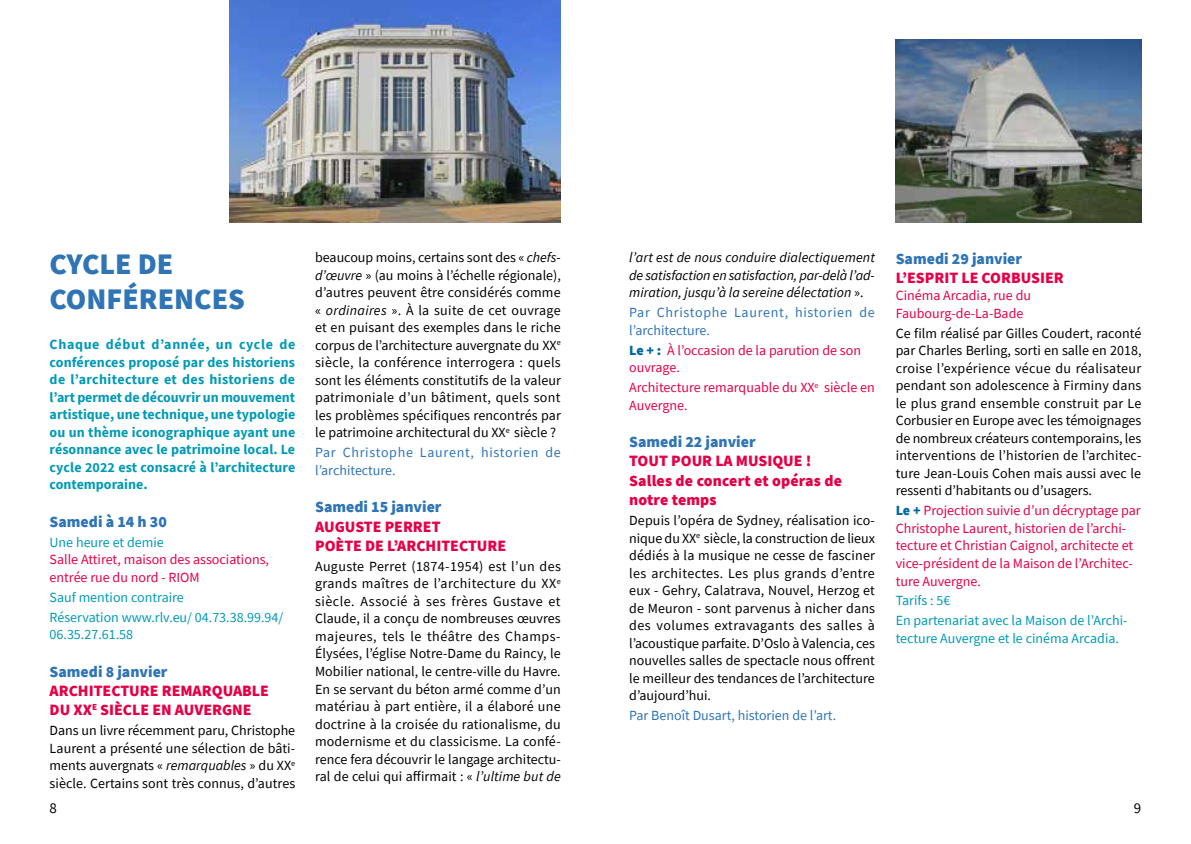
<style>
.page{position:relative;width:1191px;height:844px;background:#fff}
.page>*{position:absolute;margin:0;border:0;box-sizing:border-box;transform-origin:0 0}
.t1{font:900 29.75px/35px "Source Sans Pro";color:#2f74b5}
.t2{font:900 15.75px/19.2px "Source Sans Pro";color:#e50046}
.t3{font:900 15.75px "Source Sans Pro";color:#2f74b5}
.t4{font:14.88px "Source Sans Pro";color:#000}
.t5{font:14px/17.5px "Source Sans Pro";color:#000;text-align:justify}
.t6{font:14px/17.5px "Source Sans Pro";color:#e50046}
.t7{font:700 14px/17.5px "Source Sans Pro";color:#009ab5;text-align:justify}
.t8{font:14px/19.9px "Source Sans Pro";color:#009ab5}
.t9{font:italic 14px/17.5px "Source Sans Pro";color:#000;text-align:justify}
.t10{font:14px/17.5px "Source Sans Pro";letter-spacing:.05em;color:#2f74b5}
.t11{font:14px "Source Sans Pro";color:#2f74b5}
.s1{font-style:italic}
.s2{font-style:normal}
.s3{font-weight:900;color:#0069a0}
</style>
<div class="page">
<img style="left:895px;top:40px;width:246px;height:183px">
<img style="left:229px;top:0;width:332px;height:223px">
<h1 class="t1" style="left:50px;top:246px;width:197px">CYCLE DE<br>CONFÉRENCES</h1>
<p class="t7" style="left:50px;top:335px;width:247px">Chaque début d’année, un cycle de conférences proposé par des historiens de l’architecture et des historiens de l’art permet de découvrir un mouvement artistique, une technique, une typologie ou un thème iconographique ayant une résonnance avec le patrimoine local. Le cycle 2022 est consacré à l’architecture contemporaine.</p>
<p class="t3" style="left:50px;top:510px;width:119px">Samedi à 14 h 30</p>
<p class="t8" style="left:50px;top:532px;width:116px">Une heure et demie</p>
<p class="t6" style="left:50px;top:550px;width:221px">Salle Attiret, maison des associations, entrée rue du nord - RIOM</p>
<p class="t8" style="left:50px;top:587px;width:235px">Sauf mention contraire<br>Réservation www.rlv.eu/ 04.73.38.99.94/</p>
<p class="t8" style="left:50px;top:624px;width:85px">06.35.27.61.58</p>
<p class="t3" style="left:50px;top:660px;width:119px">Samedi 8 janvier</p>
<p class="t2" style="left:50px;top:680px;width:221px">ARCHITECTURE REMARQUABLE<br>DU XX<sup>E</sup> SIÈCLE EN AUVERGNE</p>
<p class="t5" style="left:50px;top:721px;width:247px">Dans un livre récemment paru, Christophe Laurent a présenté une sélection de bâti&shy;ments auvergnats « <span class="s1">remarquables</span> » du XX<sup>e </sup>siècle. Certains sont très connus, d’autres</p>
<p class="t5" style="left:315px;top:249px;width:247px">beaucoup moins, certains sont des « <span class="s1">chefs&shy;d’œuvre</span> » (au moins à l’échelle régionale), d’autres peuvent être considérés comme « <span class="s1">ordinaires</span> ». À la suite de cet ouvrage et en puisant des exemples dans le riche corpus de l’architecture auvergnate du XX<sup>e </sup>siècle, la conférence interrogera : quels sont les éléments constitutifs de la valeur patrimoniale d’un bâtiment, quels sont les problèmes spécifiques rencontrés par le patrimoine architectural du XX<sup>e</sup> siècle ?</p>
<p class="t10" style="left:315px;top:444px;width:247px">Par Christophe Laurent, historien de l’architecture.</p>
<p class="t3" style="left:315px;top:496px;width:128px">Samedi 15 janvier</p>
<p class="t2" style="left:315px;top:516px;width:193px">AUGUSTE PERRET<br>POÈTE DE L’ARCHITECTURE</p>
<p class="t5" style="left:315px;top:557px;width:247px">Auguste Perret (1874-1954) est l’un des grands maîtres de l’architecture du XX<sup>e </sup>siècle. Associé à ses frères Gustave et Claude, il a conçu de nombreuses œuvres majeures, tels le théâtre des Champs-Élysées, l’église Notre-Dame du Raincy, le Mobilier national, le centre-ville du Havre.<br>En se servant du béton armé comme d’un matériau à part entière, il a élaboré une doctrine à la croisée du rationalisme, du modernisme et du classicisme. La confé&shy;rence fera découvrir le langage architectu&shy;ral de celui qui affirmait : « <span class="s1">l’ultime but de</span></p>
<p class="t9" style="left:629px;top:248px;width:247px">l’art est de nous conduire dialectiquement de satisfaction en satisfaction, par-delà l’ad&shy;miration, jusqu’à la sereine délectation <span class="s2">».</span></p>
<p class="t10" style="left:629px;top:303px;width:247px">Par Christophe Laurent, historien de l’architecture.</p>
<p class="t6" style="left:629px;top:341px;width:233px"><span class="s3">Le + :</span> À l’occasion de la parution de son ouvrage.</p>
<p class="t6" style="left:629px;top:378px;width:247px">Architecture remarquable du XX<sup>e</sup> siècle en<br>Auvergne.</p>
<p class="t3" style="left:629px;top:431px;width:128px">Samedi 22 janvier</p>
<p class="t2" style="left:629px;top:451px;width:214px">TOUT POUR LA MUSIQUE !<br>Salles de concert et opéras de notre temps</p>
<p class="t5" style="left:629px;top:511px;width:247px">Depuis l’opéra de Sydney, réalisation ico&shy;nique du XX<sup>e</sup> siècle, la construction de lieux dédiés à la musique ne cesse de fasciner les architectes. Les plus grands d’entre eux - Gehry, Calatrava, Nouvel, Herzog et de Meuron - sont parvenus à nicher dans des volumes extravagants des salles à l’acoustique parfaite. D’Oslo à Valencia, ces nouvelles salles de spectacle nous offrent le meilleur des tendances de l’architecture d’aujourd’hui.</p>
<p class="t11" style="left:629px;top:706px;width:208px">Par Benoît Dusart, historien de l’art.</p>
<p class="t3" style="left:895px;top:247px;width:128px">Samedi 29 janvier</p>
<p class="t2" style="left:895px;top:267px;width:169px">L’ESPRIT LE CORBUSIER</p>
<p class="t6" style="left:895px;top:287px;width:137px">Cinéma Arcadia, rue du<br>Faubourg-de-La-Bade</p>
<p class="t5" style="left:895px;top:324px;width:247px">Ce film réalisé par Gilles Coudert, raconté par Charles Berling, sorti en salle en 2018, croise l’expérience vécue du réalisateur pendant son adolescence à Firminy dans le plus grand ensemble construit par Le Corbusier en Europe avec les témoignages de nombreux créateurs contemporains, les interventions de l’historien de l’architec&shy;ture Jean-Louis Cohen mais aussi avec le ressenti d’habitants ou d’usagers.</p>
<p class="t6" style="left:895px;top:502px;width:246px"><span class="s3">Le +</span> Projection suivie d’un décryptage par Christophe Laurent, historien de l’archi&shy;tecture et Christian Caignol, architecte et vice-président de la Maison de l’Architec&shy;ture Auvergne.</p>
<p class="t8" style="left:895px;top:590px;width:233px">Tarifs : 5€<br>En partenariat avec la Maison de l’Archi-</p>
<p class="t8" style="left:895px;top:628px;width:225px">tecture Auvergne et le cinéma Arcadia.</p>
<p class="t4" style="left:50px;top:797px;width:9px">8</p>
<p class="t4" style="left:1134px;top:797px;width:9px">9</p>
</div>
